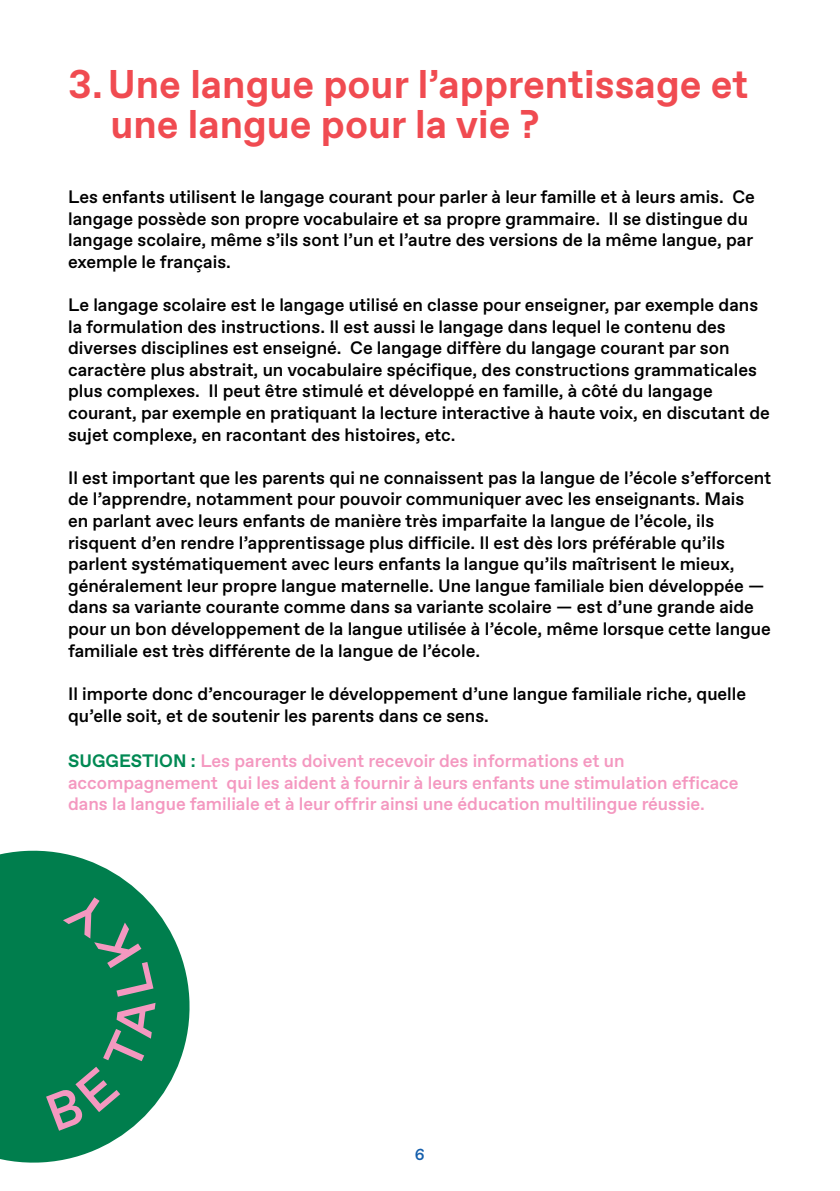
<style>
.page{position:relative;width:840px;height:1191px;background:#fff}
.page>*{position:absolute;margin:0;border:0;box-sizing:border-box;transform-origin:0 0}
.t1{font:700 40px/40px "Favorit";color:#f04b51}
.t2{font:500 18px/21.6px "Favorit";color:#000}
.t3{font:500 18px/21.6px "Favorit";color:#f498c0}
.t4{font:500 16px "Favorit";color:#145eac}
.s1{font-weight:700;color:#008953}
</style>
<div class="page">
<svg style="left:0;top:850px;width:190px;height:313px;fill:#007e4d"></svg>
<svg style="left:46px;top:1002px;width:109px;height:128px;background:#2a8462"></svg>
<svg style="left:63px;top:897px;width:90px;height:99px;background:#23825d"></svg>
<h1 class="t1" style="left:110px;top:64px;width:639px;text-indent:-42px">3.Une langue pour l’apprentissage et une langue pour la vie ?</h1>
<p class="t2" style="left:68px;top:186px;width:687px">Les enfants utilisent le langage courant pour parler à leur famille et à leurs amis. Ce langage possède son propre vocabulaire et sa propre grammaire. Il se distingue du langage scolaire, même s’ils sont l’un et l’autre des versions de la même langue, par exemple le français.</p>
<p class="t2" style="left:68px;top:294px;width:702px">Le langage scolaire est le langage utilisé en classe pour enseigner, par exemple dans la formulation des instructions. Il est aussi le langage dans lequel le contenu des diverses disciplines est enseigné. Ce langage diffère du langage courant par son caractère plus abstrait, un vocabulaire spécifique, des constructions grammaticales plus complexes. Il peut être stimulé et développé en famille, à côté du langage courant, par exemple en pratiquant la lecture interactive à haute voix, en discutant de sujet complexe, en racontant des histoires, etc.</p>
<p class="t2" style="left:68px;top:466px;width:704px">Il est important que les parents qui ne connaissent pas la langue de l’école s’efforcent de l’apprendre, notamment pour pouvoir communiquer avec les enseignants. Mais<br>en parlant avec leurs enfants de manière très imparfaite la langue de l’école, ils risquent d’en rendre l’apprentissage plus difficile. Il est dès lors préférable qu’ils parlent systématiquement avec leurs enfants la langue qu’ils maîtrisent le mieux, généralement leur propre langue maternelle. Une langue familiale bien développée — dans sa variante courante comme dans sa variante scolaire — est d’une grande aide pour un bon développement de la langue utilisée à l’école, même lorsque cette langue familiale est très différente de la langue de l’école.</p>
<p class="t2" style="left:68px;top:682px;width:679px">Il importe donc d’encourager le développement d’une langue familiale riche, quelle qu’elle soit, et de soutenir les parents dans ce sens.</p>
<p class="t3" style="left:68px;top:750px;width:671px"><span class="s1">SUGGESTION :</span> Les parents doivent recevoir des informations et un accompagnement qui les aident à fournir à leurs enfants une stimulation efficace dans la langue familiale et à leur offrir ainsi une éducation multilingue réussie.</p>
<p class="t4" style="left:415px;top:1143px;width:12px">6</p>
</div>
